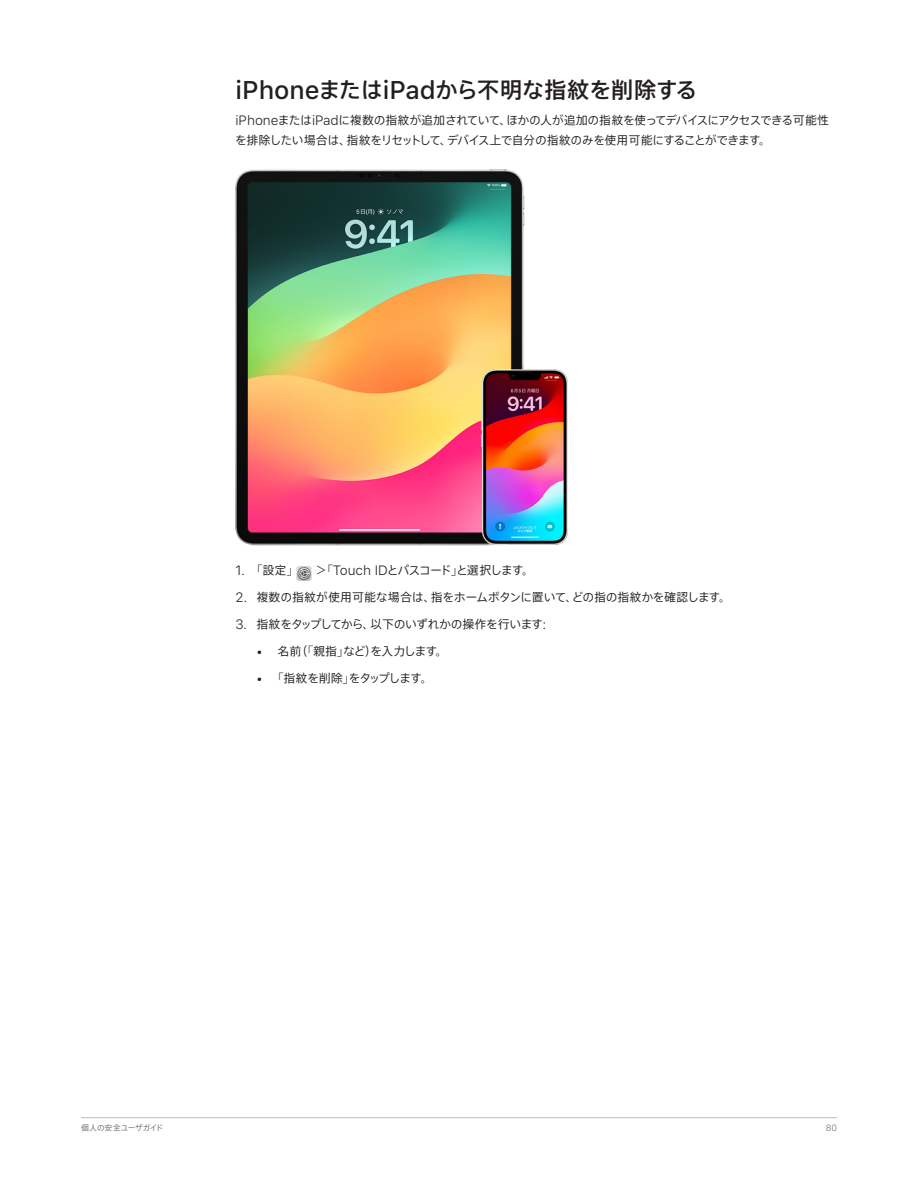
<style>
.page{position:relative;width:918px;height:1188px;background:#fff}
.page>*{position:absolute;margin:0;border:0;box-sizing:border-box;transform-origin:0 0}
.t1{font:500 25.5px "SF Pro JP Text";color:#231f20}
.Body{font:300 13.5px/19.5px "SF Pro JP Text";color:#231f20}
.t2{font:300 9px "SF Pro JP Text";color:#6c6d70}
</style>
<div class="page">
<hr style="left:81px;top:1117px;width:756px;height:1px;background:#bcbdc0">
<img style="left:236px;top:169px;width:332px;height:377px">
<img style="left:297px;top:566px;width:14px;height:14px">
<h2 class="t1" style="left:236px;top:76px;width:463px">iPhoneまたはiPadから不明な指紋を削除する</h2>
<p class="Body" style="left:236px;top:111px;width:595px">iPhoneまたはiPadに複数の指紋が追加されていて、ほかの人が追加の指紋を使ってデバイスにアクセスできる可能性を排除したい場合は、指紋をリセットして、デバイス上で自分の指紋のみを使用可能にすることができます。</p>
<p class="Body" style="left:236px;top:561px;width:59px">1. 「設定」</p>
<p class="Body" style="left:315px;top:561px;width:217px">＞「Touch IDとパスコード」と選択します。</p>
<p class="Body" style="left:236px;top:588px;width:494px">2. 複数の指紋が使用可能な場合は、指をホームボタンに置いて、どの指の指紋かを確認します。</p>
<p class="Body" style="left:236px;top:615px;width:312px">3. 指紋をタップしてから、以下のいずれかの操作を行います:</p>
<p class="Body" style="left:256px;top:642px;width:189px">• 名前（「親指」など）を入力します。</p>
<p class="Body" style="left:256px;top:669px;width:174px">• 「指紋を削除」をタップします。</p>
<p class="t2" style="left:81px;top:1123px;width:83px">個人の安全ユーザガイド</p>
<p class="t2" style="left:826px;top:1123px;width:13px">80</p>
</div>
